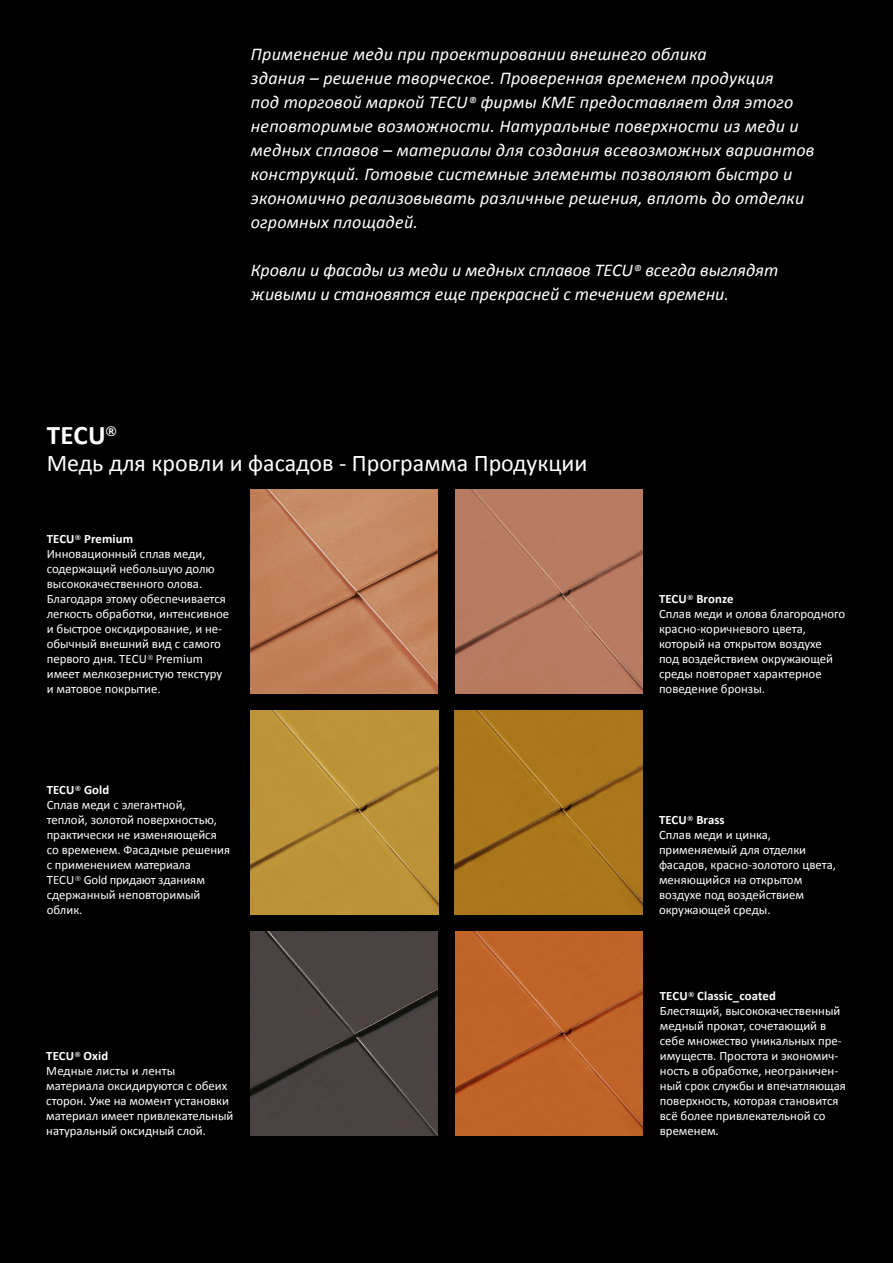
<style>
.page{position:relative;width:893px;height:1263px;background:#000}
.page>*{position:absolute;margin:0;border:0;box-sizing:border-box;transform-origin:0 0}
.t1{font:700 27px "Calibri";color:#fff}
.t2{font:24px "Calibri";color:#fff}
.t3{font:italic 18px/24px "Calibri";letter-spacing:.01em;color:#fff}
.t4{font:12.75px/15px "Calibri";color:#fff}
.s1{font-size:16.2px}
.s2{font-weight:700}
</style>
<div class="page">
<div style="left:455px;top:710px;width:187px;height:204px;background:#aa771b"></div>
<div style="left:455px;top:489px;width:187px;height:204px;background:#b77b61"></div>
<img style="left:251px;top:931px;width:187px;height:204px">
<div style="left:455px;top:931px;width:188px;height:204px;background:#c06328"></div>
<div style="left:251px;top:710px;width:187px;height:204px;background:#bd9337"></div>
<img style="left:251px;top:489px;width:187px;height:204px">
<p class="t3" style="left:251px;top:42px;width:565px">Применение меди при проектировании внешнего облика<br>здания – решение творческое. Проверенная временем продукция<br>под торговой маркой TECU<span class="s1">®</span> фирмы KME предоставляет для этого неповторимые возможности. Натуральные поверхности из меди и медных сплавов – материалы для создания всевозможных вариантов конструкций. Готовые системные элементы позволяют быстро и экономично реализовывать различные решения, вплоть до отделки огромных площадей.</p>
<h3 class="t3" style="left:251px;top:258px;width:529px">Кровли и фасады из меди и медных сплавов TECU<span class="s1">®</span> всегда выглядят живыми и становятся еще прекрасней с течением времени.</h3>
<h1 class="t1" style="left:47px;top:418px;width:71px">TECU<sup>®</sup></h1>
<h2 class="t2" style="left:47px;top:448px;width:542px">Медь для кровли и фасадов - Программа Продукции</h2>
<p class="t4" style="left:47px;top:531px;width:184px"><span class="s2">TECU</span> <sup>®</sup> <span class="s2">Premium<br></span>Инновационный сплав меди, содержащий небольшую долю высококачественного олова.<br>Благодаря этому обеспечивается легкость обработки, интенсивное и быстрое оксидирование, и не&shy;обычный внешний вид с самого первого дня. TECU<sup>®</sup> Premium имеет мелкозернистую текстуру и матовое покрытие.</p>
<p class="t4" style="left:47px;top:782px;width:185px"><span class="s2">TECU</span> <sup>®</sup> <span class="s2">Gold<br></span>Сплав меди c элегантной,<br>теплой, золотой поверхностью, практически не изменяющейся со временем. Фасадные решения с применением материала<br>TECU<sup>®</sup> Gold придают зданиям сдержанный неповторимый облик.</p>
<p class="t4" style="left:46px;top:1048px;width:189px"><span class="s2">TECU</span> <sup>®</sup> <span class="s2">Oxid<br></span>Медные листы и ленты материала оксидируются с обеих сторон. Уже на момент установки материал имеет привлекательный натуральный оксидный слой.</p>
<p class="t4" style="left:659px;top:591px;width:188px"><span class="s2">TECU</span> <sup>®</sup> <span class="s2">Bronze<br></span>Сплав меди и олова благородного красно-коричневого цвета, который на открытом воздухе под воздействием окружающей среды повторяет характерное поведение бронзы.</p>
<p class="t4" style="left:659px;top:812px;width:178px"><span class="s2">TECU</span> <sup>®</sup> <span class="s2">Brass<br></span>Сплав меди и цинка, применяемый для отделки фасадов, красно-золотого цвета, меняющийся на открытом воздухе под воздействием окружающей среды.</p>
<p class="t4" style="left:660px;top:989px;width:188px"><span class="s2">TECU</span> <sup>®</sup> <span class="s2">Classic_coated<br></span>Блестящий, высококачественный медный прокат, сочетающий в себе множество уникальных пре&shy;имуществ. Простота и экономич&shy;ность в обработке, неограничен&shy;ный срок службы и впечатляющая поверхность, которая становится всё более привлекательной со временем.</p>
</div>
